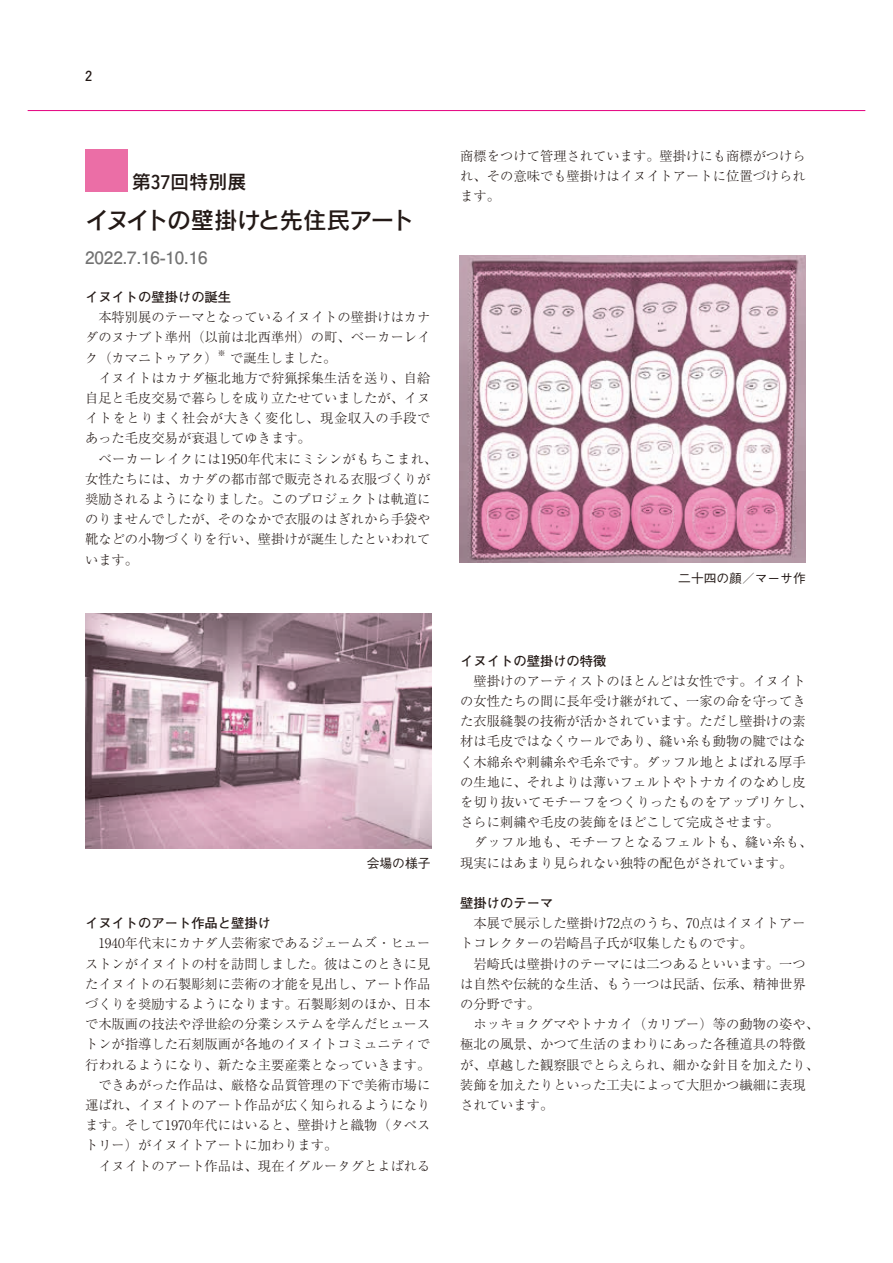
<style>
.page{position:relative;width:893px;height:1263px;background:#fff}
.page>*{position:absolute;margin:0;border:0;box-sizing:border-box;transform-origin:0 0}
.t1{font:23.4px "Rodin Pro DB";letter-spacing:-.04em;color:#231916}
.t2{font:19.2px "Rodin Pro DB";color:#231916}
.t3{font:700 16.95px "Futo Go B101 Pro";color:#727272}
.t4{font:13.8px "Futogo Num";color:#231916}
.t5{font:300 13.35px/20.2px "Ryumin Pro";color:#231916}
.t6{font:700 13.35px "Futo Go B101 Pro";color:#231916}
.t7{font:500 12.75px "Gothic BBB Pro";color:#231916}
.t8{font:300 7.8px "Ryumin Pro";color:#231916}
.s1{font-family:"Futogo Num"}
</style>
<div class="page">
<hr style="left:28px;top:110px;width:837px;height:1px;background:#e4007f">
<div style="left:85px;top:149px;width:43px;height:42px;background:#eb6ea6"></div>
<img style="left:85px;top:613px;width:346px;height:236px">
<img style="left:460px;top:255px;width:346px;height:308px">
<p class="t4" style="left:85px;top:67px;width:8px">2</p>
<h2 class="t2" style="left:132px;top:169px;width:116px">第<span class="s1">37</span>回特別展</h2>
<h1 class="t1" style="left:85px;top:205px;width:331px">イヌイトの壁掛けと先住民アート</h1>
<p class="t3" style="left:85px;top:244px;width:124px">2022.7.16-10.16</p>
<p class="t6" style="left:85px;top:286px;width:148px">イヌイトの壁掛けの誕生</p>
<p class="t5" style="left:85px;top:306px;width:347px;text-align:justify">　本特別展のテーマとなっているイヌイトの壁掛けはカナダのヌナブト準州（以前は北西準州）の町、ベーカーレイク（カマニトゥアク）</p>
<p class="t8" style="left:218px;top:347px;width:9px">※</p>
<p class="t5" style="left:85px;top:346px;width:354px;text-indent:145px">で誕生しました。<br>　イヌイトはカナダ極北地方で狩猟採集生活を送り、自給自足と毛皮交易で暮らしを成り立たせていましたが、イヌイトをとりまく社会が大きく変化し、現金収入の手段であった毛皮交易が衰退してゆきます。<br>　ベーカーレイクには1950年代末にミシンがもちこまれ、女性たちには、カナダの都市部で販売される衣服づくりが奨励されるようになりました。このプロジェクトは軌道にのりませんでしたが、そのなかで衣服のはぎれから手袋や靴などの小物づくりを行い、壁掛けが誕生したといわれています。</p>
<p class="t7" style="left:367px;top:853px;width:65px">会場の様子</p>
<p class="t6" style="left:85px;top:912px;width:188px">イヌイトのアート作品と壁掛け</p>
<p class="t5" style="left:85px;top:932px;width:347px">　1940年代末にカナダ人芸術家であるジェームズ・ヒューストンがイヌイトの村を訪問しました。彼はこのときに見たイヌイトの石製彫刻に芸術の才能を見出し、アート作品づくりを奨励するようになります。石製彫刻のほか、日本で木版画の技法や浮世絵の分業システムを学んだヒューストンが指導した石刻版画が各地のイヌイトコミュニティで行われるようになり、新たな主要産業となっていきます。　できあがった作品は、厳格な品質管理の下で美術市場に運ばれ、イヌイトのアート作品が広く知られるようになります。そして1970年代にはいると、壁掛けと織物（タペストリー）がイヌイトアートに加わります。<br>　イヌイトのアート作品は、現在イグルータグとよばれる</p>
<p class="t5" style="left:460px;top:144px;width:347px;text-align:justify">商標をつけて管理されています。壁掛けにも商標がつけられ、その意味でも壁掛けはイヌイトアートに位置づけられます。</p>
<p class="t7" style="left:678px;top:568px;width:129px">二十四の顔／マーサ作</p>
<p class="t6" style="left:460px;top:650px;width:148px">イヌイトの壁掛けの特徴</p>
<p class="t5" style="left:460px;top:669px;width:354px">　壁掛けのアーティストのほとんどは女性です。イヌイトの女性たちの間に長年受け継がれて、一家の命を守ってきた衣服縫製の技術が活かされています。ただし壁掛けの素材は毛皮ではなくウールであり、縫い糸も動物の腱ではなく木綿糸や刺繍糸や毛糸です。ダッフル地とよばれる厚手の生地に、それよりは薄いフェルトやトナカイのなめし皮を切り抜いてモチーフをつくりったものをアップリケし、さらに刺繍や毛皮の装飾をほどこして完成させます。<br>　ダッフル地も、モチーフとなるフェルトも、縫い糸も、現実にはあまり見られない独特の配色がされています。</p>
<p class="t6" style="left:460px;top:892px;width:95px">壁掛けのテーマ</p>
<p class="t5" style="left:460px;top:912px;width:360px">　本展で展示した壁掛け72点のうち、70点はイヌイトアートコレクターの岩崎昌子氏が収集したものです。<br>　岩崎氏は壁掛けのテーマには二つあるといいます。一つは自然や伝統的な生活、もう一つは民話、伝承、精神世界の分野です。<br>　ホッキョクグマやトナカイ（カリブー）等の動物の姿や、極北の風景、かつて生活のまわりにあった各種道具の特徴が、卓越した観察眼でとらえられ、細かな針目を加えたり、装飾を加えたりといった工夫によって大胆かつ繊細に表現されています。</p>
</div>
